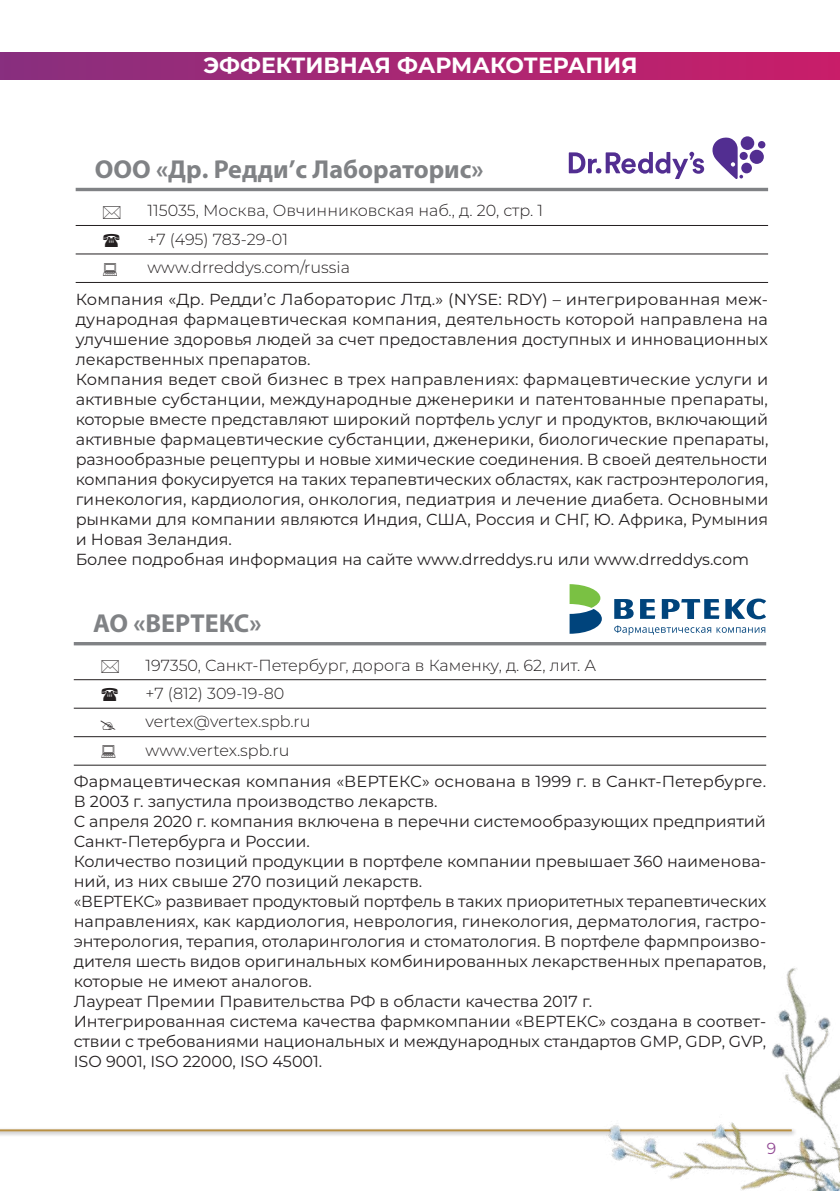
<style>
.page{position:relative;width:840px;height:1191px;background:#fff}
.page>*{position:absolute;margin:0;border:0;box-sizing:border-box;transform-origin:0 0}
.t1{font:700 26px "Myriad Pro";color:#808285}
.t2{font:700 22px "Montserrat";color:#fff}
.t3{font:16px/20px "Montserrat";color:#231f20}
.t4{font:300 16px/28.4px "Montserrat";color:#231f20}
.t5{font:16px "Montserrat";color:#914893}
</style>
<div class="page">
<div style="left:0;top:53px;width:839px;height:27px;background:linear-gradient(to right,#88307e,#c91e69)"></div>
<div style="left:0;top:1126px;width:796px;height:10px;background:#231f20;opacity:.45"></div>
<hr style="left:0;top:1129px;width:791px;height:2px;background:#fff">
<img style="left:590px;top:1122px;width:165px;height:68px">
<img style="left:755px;top:968px;width:84px;height:223px">
<hr style="left:74px;top:642px;width:691px;height:3px;background:#808285">
<hr style="left:74px;top:679px;width:691px;height:1px;background:#231f20">
<hr style="left:74px;top:708px;width:691px;height:1px;background:#231f20">
<hr style="left:74px;top:736px;width:691px;height:1px;background:#231f20">
<hr style="left:74px;top:765px;width:691px;height:1px;background:#231f20">
<svg style="left:640px;top:599px;width:15px;height:20px"></svg>
<svg style="left:614px;top:625px;width:96px;height:10px"></svg>
<svg style="left:716px;top:627px;width:48px;height:6px"></svg>
<svg style="left:614px;top:599px;width:19px;height:20px"></svg>
<svg style="left:661px;top:599px;width:58px;height:20px"></svg>
<svg style="left:569px;top:584px;width:32px;height:50px"></svg>
<svg style="left:725px;top:598px;width:40px;height:21px"></svg>
<hr style="left:76px;top:188px;width:691px;height:3px;background:#808285">
<hr style="left:76px;top:225px;width:691px;height:1px;background:#231f20">
<hr style="left:76px;top:254px;width:691px;height:1px;background:#231f20">
<hr style="left:76px;top:282px;width:691px;height:1px;background:#231f20">
<svg style="left:568px;top:136px;width:197px;height:43px"></svg>
<h2 class="t2" style="left:203px;top:50px;width:435px">Эффективная фармакотерапия</h2>
<h1 class="t1" style="left:95px;top:152px;width:390px">ООО «Др. Редди’с Лабораторис»</h1>
<p class="t4" style="left:147px;top:196px;width:397px">115035, Москва, Овчинниковская наб., д. 20, стр. 1 +7 (495) 783-29-01<br>www.drreddys.com/russia</p>
<p class="t3" style="left:76px;top:288px;width:693px">Компания «Др. Редди’с Лабораторис Лтд.» (NYSE: RDY) – интегрированная меж&shy;дународная фармацевтическая компания, деятельность которой направлена на улучшение здоровья людей за счет предоставления доступных и инновационных лекарственных препаратов.<br>Компания ведет свой бизнес в трех направлениях: фармацевтические услуги и активные субстанции, международные дженерики и патентованные препараты, которые вместе представляют широкий портфель услуг и продуктов, включающий активные фармацевтические субстанции, дженерики, биологические препараты, разнообразные рецептуры и новые химические соединения. В своей деятельности компания фокусируется на таких терапевтических областях, как гастроэнтерология, гинекология, кардиология, онкология, педиатрия и лечение диабета. Основными рынками для компании являются Индия, США, Россия и СНГ, Ю. Африка, Румыния и Новая Зеландия.<br>Более подробная информация на сайте www.drreddys.ru или www.drreddys.com</p>
<h1 class="t1" style="left:93px;top:606px;width:170px">АО «ВЕРТЕКС»</h1>
<p class="t4" style="left:145px;top:650px;width:452px">197350, Санкт-Петербург, дорога в Каменку, д. 62, лит. А +7 (812) 309-19-80<br>vertex@vertex.spb.ru<br>www.vertex.spb.ru</p>
<p class="t3" style="left:74px;top:771px;width:693px">Фармацевтическая компания «ВЕРТЕКС» основана в 1999 г. в Санкт-Петербурге.<br>В 2003 г. запустила производство лекарств.<br>С апреля 2020 г. компания включена в перечни системообразующих предприятий Санкт-Петербурга и России.<br>Количество позиций продукции в портфеле компании превышает 360 наименова&shy;ний, из них свыше 270 позиций лекарств.<br>«ВЕРТЕКС» развивает продуктовый портфель в таких приоритетных терапевтических направлениях, как кардиология, неврология, гинекология, дерматология, гастро&shy;энтерология, терапия, отоларингология и стоматология. В портфеле фармпроизво&shy;дителя шесть видов оригинальных комбинированных лекарственных препаратов, которые не имеют аналогов.<br>Лауреат Премии Правительства РФ в области качества 2017 г.<br>Интегрированная система качества фармкомпании «ВЕРТЕКС» создана в соответ&shy;ствии с требованиями национальных и международных стандартов GMP, GDP, GVP, ISO 9001, ISO 22000, ISO 45001.</p>
<p class="t5" style="left:766px;top:1137px;width:11px">9</p>
</div>
